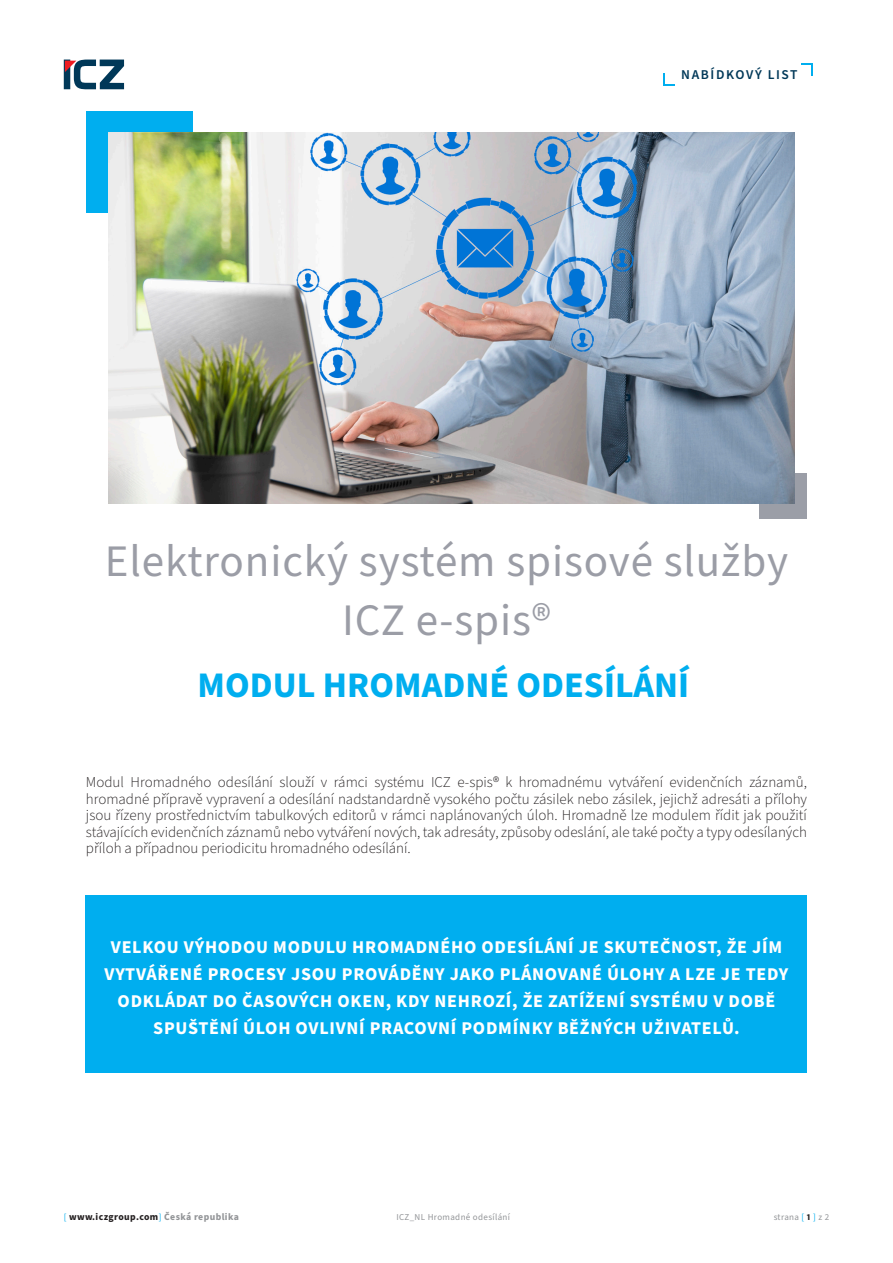
<style>
.page{position:relative;width:893px;height:1263px;background:#fff}
.page>*{position:absolute;margin:0;border:0;box-sizing:border-box;transform-origin:0 0}
._10_Nadpis_01{font:45px "Source Sans Pro";letter-spacing:.02em;color:#9b9da6}
._02_Perex{font:700 36px "Source Sans Pro";color:#00aeef}
._00_Text_základ{font:700 18px/27px "Source Sans Pro";letter-spacing:.04em;color:#fff;text-align:center}
._00_Text_základ-2{font:300 15px/16.5px "Source Sans Pro";color:#231f20;text-align:justify}
._21_Označení_typu_do{font:600 13.5px "Source Sans Pro";letter-spacing:.12em;color:#003858}
._99_zapati_linka_pod{font:700 9.75px "Source Sans Pro";letter-spacing:.04em;color:#231f20}
._99_zapati_linka_pod-2{font:9px "Source Sans Pro";letter-spacing:.04em;color:#939598}
.s1{font-weight:400;font-size:9px;color:#00aeef}
.s2{color:#939598}
.s3{color:#00aeef}
.s4{font-weight:700;color:#231f20}
</style>
<div class="page">
<svg style="left:64px;top:60px;width:1px;height:29px"></svg>
<svg style="left:65px;top:60px;width:59px;height:29px"></svg>
<div style="left:781px;top:473px;width:26px;height:46px;background:#9b9ea7"></div>
<div style="left:760px;top:496px;width:32px;height:23px;background:#9b9ea7"></div>
<div style="left:86px;top:112px;width:106px;height:36px;background:#00aeef"></div>
<div style="left:86px;top:112px;width:38px;height:101px;background:#00aeef"></div>
<div style="left:86px;top:895px;width:721px;height:178px;background:#00aeef"></div>
<svg style="left:801px;top:63px;width:11px;height:13px"></svg>
<svg style="left:664px;top:73px;width:11px;height:13px"></svg>
<img style="left:108px;top:133px;width:686px;height:371px">
<p class="_21_Označení_typu_do" style="left:681px;top:66px;width:118px">NABÍDKOVÝ LIST</p>
<p class="_10_Nadpis_01" style="left:105px;top:531px;width:685px">Elektronický systém spisové služby</p>
<p class="_10_Nadpis_01" style="left:342px;top:590px;width:210px">ICZ e-spis®</p>
<p class="_02_Perex" style="left:198px;top:660px;width:493px">MODUL HROMADNÉ ODESÍLÁNÍ</p>
<p class="_00_Text_základ-2" style="left:86px;top:774px;width:723px">Modul Hromadného odesílání slouží v rámci systému ICZ e-spis® k hromadnému vytváření evidenčních záznamů, hromadné přípravě vypravení a odesílání nadstandardně vysokého počtu zásilek nebo zásilek, jejichž adresáti a přílohy jsou řízeny prostřednictvím tabulkových editorů v rámci naplánovaných úloh. Hromadně lze modulem řídit jak použití stávajících evidenčních záznamů nebo vytváření nových, tak adresáty, způsoby odeslání, ale také počty a typy odesílaných příloh a případnou periodicitu hromadného odesílání.</p>
<p class="_00_Text_základ" style="left:105px;top:933px;width:685px">VELKOU VÝHODOU MODULU HROMADNÉHO ODESÍLÁNÍ JE SKUTEČNOST, ŽE JÍM VYTVÁŘENÉ PROCESY JSOU PROVÁDĚNY JAKO PLÁNOVANÉ ÚLOHY A LZE JE TEDY ODKLÁDAT DO ČASOVÝCH OKEN, KDY NEHROZÍ, ŽE ZATÍŽENÍ SYSTÉMU V DOBĚ SPUŠTĚNÍ ÚLOH OVLIVNÍ PRACOVNÍ PODMÍNKY BĚŽNÝCH UŽIVATELŮ.</p>
<p class="_99_zapati_linka_pod" style="left:64px;top:1210px;width:177px"><span class="s1">[</span> www.iczgroup.com<span class="s1">]</span> <span class="s2">Česká republika</span></p>
<p class="_99_zapati_linka_pod-2" style="left:396px;top:1211px;width:115px">ICZ_NL Hromadné odesílání</p>
<p class="_99_zapati_linka_pod-2" style="left:774px;top:1211px;width:57px">strana <span class="s3">[</span> <span class="s4">1</span> <span class="s3">]</span> z 2</p>
</div>
